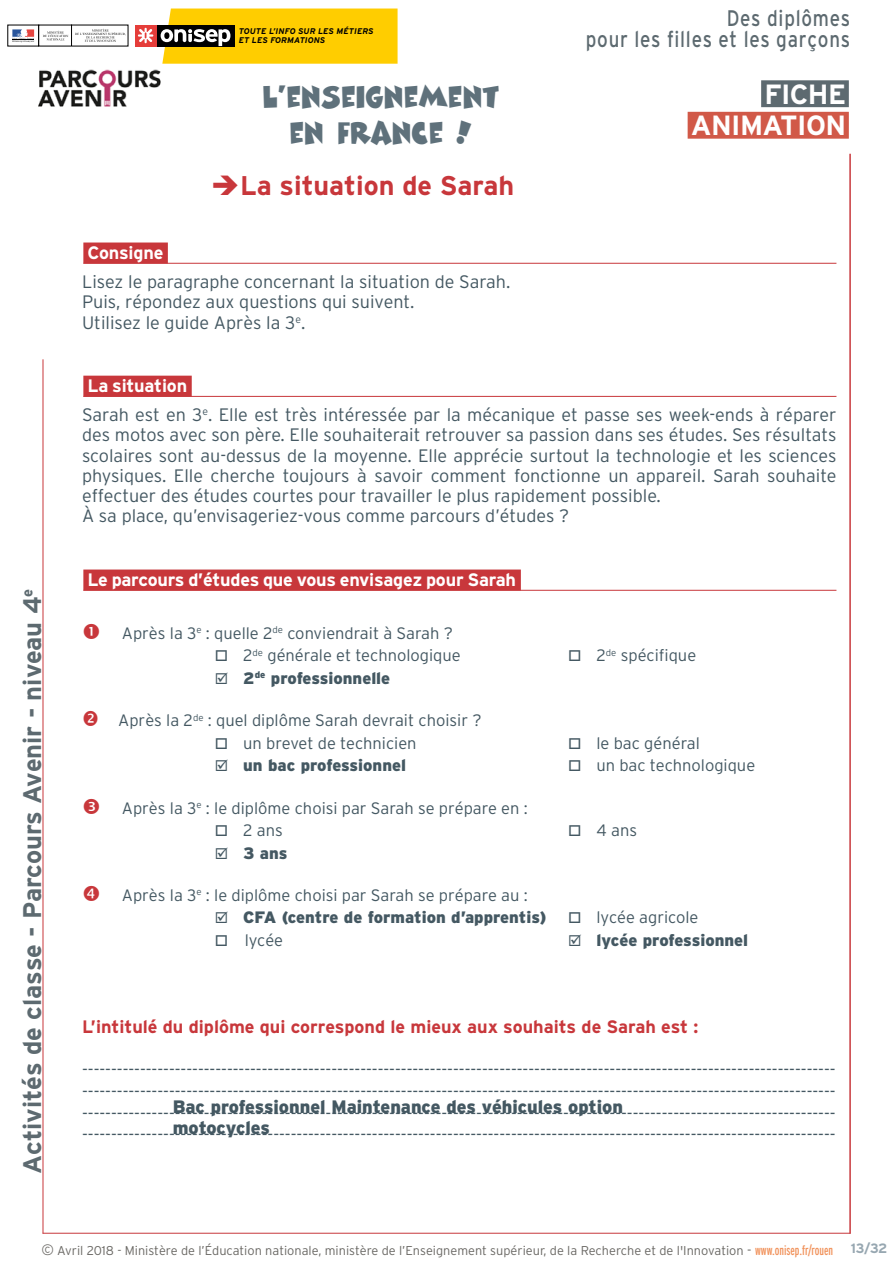
<style>
.page{position:relative;width:893px;height:1263px;background:#fff}
.page>*{position:absolute;margin:0;border:0;box-sizing:border-box;transform-origin:0 0}
.t1{font:800 30px/36px "Comix";color:#5f717b;text-align:center}
.t2{font:700 27.75px/31.5px "Interstate";letter-spacing:-.02em;color:#fff;text-align:right}
.t3{font:700 27px "Interstate";color:#c8373b}
.t4{font:700 25.5px "Interstate";color:#5d6a70}
.t5{font:22.5px/20.7px "Interstate";letter-spacing:.04em;color:#5d6a70;text-align:right;scale:.83 1}
.t6{font:300 18px/20.2px "Interstate";color:#445862}
.t7{font:700 18px "Interstate";color:#c8373b}
.t8{font:900 18px/20.2px "Interstate";color:#445862}
.t9{font:700 18px "Interstate";letter-spacing:-.01em;color:#fff}
.t10{font:300 16.5px "Interstate";color:#445862}
.t11{font:900 16.5px "Interstate";color:#445862}
.t12{font:700 13.5px "Interstate";color:#97a7b1}
.t13{font:300 12.75px "Interstate";color:#6a6864}
.t14{font:italic 700 8.25px/9px "Interstate";letter-spacing:.01em;color:#000}
.s1{font-weight:700;color:#fff}
.s2{font-size:15px}
.s3{font-size:13.5px}
.s4{font-weight:400;font-stretch:extra-condensed;font-size:13.5px;color:#f1925b}
</style>
<div class="page">
<hr style="left:43px;top:359px;width:1px;height:874px;background:#c8373b">
<hr style="left:43px;top:1233px;width:807px;height:1px;background:#c8373b">
<hr style="left:850px;top:154px;width:1px;height:1079px;background:#c8373b">
<img style="left:38px;top:69px;width:123px;height:38px">
<div style="left:156px;top:25px;width:79px;height:21px;background:#000"></div>
<svg style="left:161px;top:9px;width:237px;height:55px;background:#eabf10"></svg>
<div style="left:135px;top:25px;width:21px;height:21px;background:#e53d3a"></div>
<svg style="left:138px;top:28px;width:15px;height:15px"></svg>
<svg style="left:12px;top:29px;width:22px;height:13px"></svg>
<svg style="left:75px;top:29px;width:51px;height:13px"></svg>
<svg style="left:43px;top:31px;width:25px;height:9px"></svg>
<div style="left:761px;top:80px;width:88px;height:27px;background:#5d6a70"></div>
<div style="left:688px;top:112px;width:161px;height:27px;background:#d15948"></div>
<div style="left:83px;top:242px;width:85px;height:21px;background:#c8373b"></div>
<hr style="left:83px;top:263px;width:753px;height:1px;background:#c8373b">
<div style="left:83px;top:376px;width:109px;height:21px;background:#c8373b"></div>
<hr style="left:83px;top:396px;width:753px;height:1px;background:#c8373b">
<div style="left:83px;top:569px;width:438px;height:21px;background:#c8373b"></div>
<hr style="left:83px;top:590px;width:753px;height:1px;background:#c8373b">
<p class="t14" style="left:239px;top:27px;width:136px">TOUTE L’INFO SUR LES MÉTIERS<br>ET LES FORMATIONS</p>
<h1 class="t1" style="left:262px;top:78px;width:238px">L’ENSEIGNEMENT<br>EN FRANCE !</h1>
<h3 class="t3" style="left:211px;top:169px;width:304px">➔La situation de Sarah</h3>
<p class="t9" style="left:88px;top:242px;width:77px">Consigne</p>
<p class="t6" style="left:82px;top:271px;width:430px">Lisez le paragraphe concernant la situation de Sarah.<br>Puis, répondez aux questions qui suivent.<br>Utilisez le guide Après la 3<sup>e</sup>.</p>
<p class="t5" style="left:586px;top:7px;width:320px">Des diplômes<br>pour les filles et les garçons</p>
<h2 class="t2" style="left:691px;top:78px;width:157px">FICHE<br>ANIMATION</h2>
<h3 class="t4" style="left:17px;top:1173px;width:586px;rotate:-90deg">Activités de classe - Parcours Avenir - niveau 4<sup>e</sup></h3>
<p class="t6" style="left:82px;top:371px;width:756px;line-height:28.8px;text-indent:6px"><span class="s1">La situation<br></span>Sarah est en 3<sup>e</sup>. Elle est très intéressée par la mécanique et passe ses week-ends à réparer</p>
<p class="t6" style="left:82px;top:425px;width:756px">des motos avec son père. Elle souhaiterait retrouver sa passion dans ses études. Ses résultats scolaires sont au-dessus de la moyenne. Elle apprécie surtout la technologie et les sciences physiques. Elle cherche toujours à savoir comment fonctionne un appareil. Sarah souhaite effectuer des études courtes pour travailler le plus rapidement possible.<br>À sa place, qu’envisageriez-vous comme parcours d’études ?</p>
<p class="t9" style="left:88px;top:569px;width:430px">Le parcours d’études que vous envisagez pour Sarah</p>
<p class="t10" style="left:122px;top:623px;width:333px">Après la 3<sup>e</sup> : quelle 2<sup>de</sup> conviendrait à Sarah ?</p>
<p class="t10" style="left:215px;top:645px;width:247px">□ 2<sup>de</sup> générale et technologique</p>
<p class="t10" style="left:568px;top:645px;width:130px">□ 2<sup>de</sup> spécifique</p>
<p class="t11" style="left:215px;top:668px;width:177px">☑ 2<sup>de</sup> professionnelle</p>
<p class="t10" style="left:118px;top:710px;width:365px">Après la 2<sup>de</sup> : quel diplôme Sarah devrait choisir ?</p>
<p class="t10" style="left:215px;top:733px;width:203px">□ un brevet de technicien</p>
<p class="t10" style="left:568px;top:733px;width:133px">□ le bac général</p>
<p class="t11" style="left:215px;top:755px;width:193px">☑ un bac professionnel</p>
<p class="t10" style="left:568px;top:755px;width:189px">□ un bac technologique</p>
<p class="t10" style="left:122px;top:798px;width:407px">Après la 3<sup>e</sup> : le diplôme choisi par Sarah se prépare en :</p>
<p class="t10" style="left:215px;top:820px;width:69px">□ 2 ans</p>
<p class="t10" style="left:568px;top:820px;width:70px">□ 4 ans</p>
<p class="t11" style="left:215px;top:843px;width:74px">☑ 3 ans</p>
<p class="t10" style="left:122px;top:885px;width:407px">Après la 3<sup>e</sup> : le diplôme choisi par Sarah se prépare au :</p>
<p class="t11" style="left:215px;top:907px;width:333px">☑ CFA (centre de formation d’apprentis)</p>
<p class="t10" style="left:568px;top:907px;width:132px">□ lycée agricole</p>
<p class="t10" style="left:215px;top:930px;width:70px">□ lycée</p>
<p class="t11" style="left:568px;top:930px;width:182px">☑ lycée professionnel</p>
<p class="t7" style="left:82px;top:1016px;width:618px">L’intitulé du diplôme qui correspond le mieux aux souhaits de Sarah est :</p>
<p class="t6" style="left:82px;top:1059px;width:755px;line-height:21.6px;text-align:justify">---------------------------------------------------------------------------------------------------------------------------------- ---------------------------------------------------------------------------------------------------------------------------------- ---------------------------------------------------------------------------------------------------------------------------------- ----------------------------------------------------------------------------------------------------------------------------------</p>
<p class="t8" style="left:173px;top:1097px;width:452px">Bac professionnel Maintenance des véhicules option motocycles</p>
<p class="t13" style="left:41px;top:1242px;width:793px"><span class="s2">©</span> Avril 2018 - Ministère de l’Éducation nationale, ministère de l’Enseignement supérieur, de la Recherche et de l'Innovation <span class="s3">-</span> <span class="s4">www.onisep.fr/rouen</span></p>
<p class="t12" style="left:851px;top:1240px;width:38px">13/32</p>
</div>
